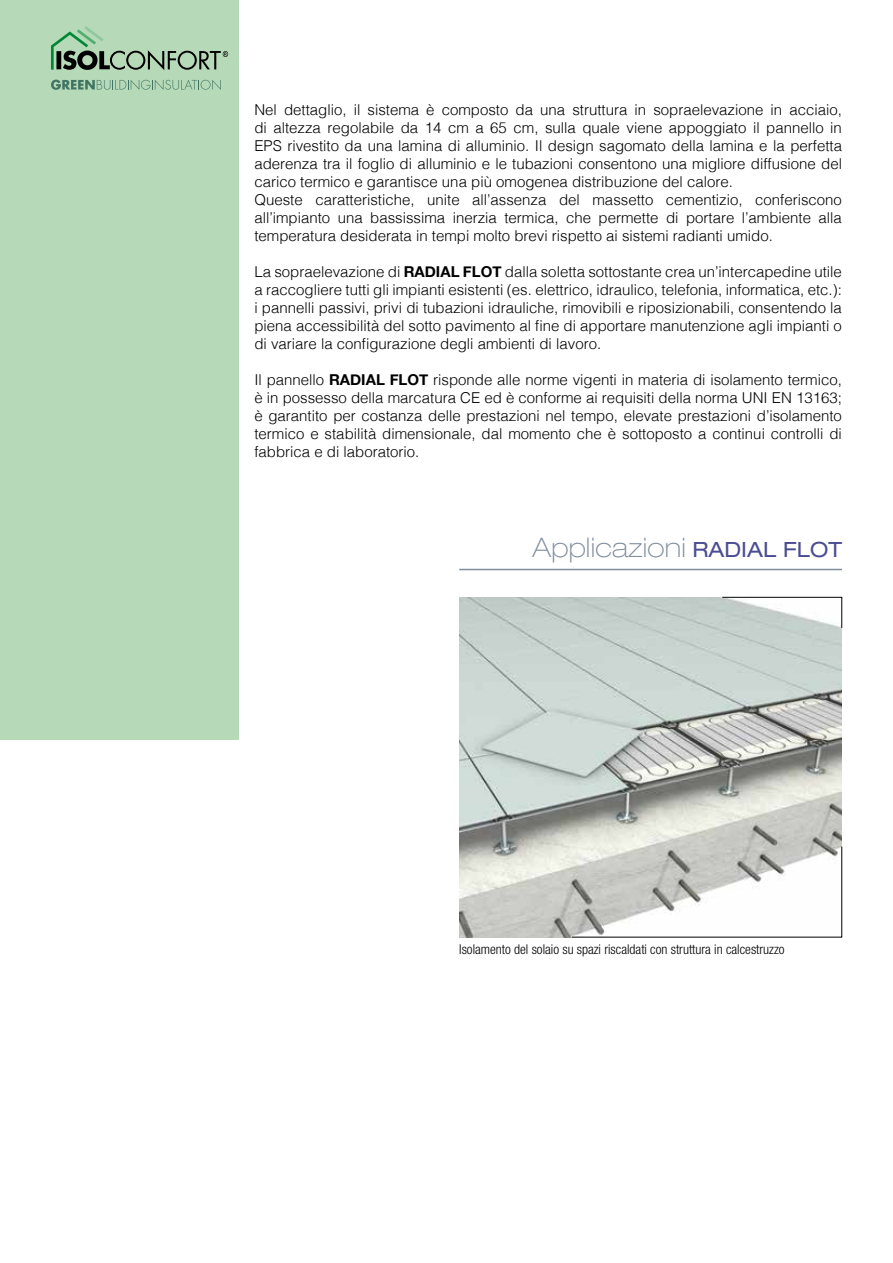
<style>
.page{position:relative;width:893px;height:1263px;background:#fff}
.page>*{position:absolute;margin:0;border:0;box-sizing:border-box;transform-origin:0 0}
.t1{font:100 expanded 27px "Helvetica Neue LT Std";letter-spacing:.01em;color:#808d9d}
.t2{font:300 15px/18px "Helvetica";color:#000;text-align:justify}
.t3{font:300 condensed 13.5px "Helvetica Neue LT Std";color:#000}
.s1{font-family:"Helvetica Neue";font-weight:700}
.s2{font-weight:400;font-size:21px;color:#4b4d91}
</style>
<div class="page">
<div style="left:0;top:0;width:238px;height:739px;background:#b6d9b7"></div>
<img style="left:459px;top:597px;width:383px;height:340px">
<hr style="left:459px;top:569px;width:383px;height:1px;background:#808d9d">
<svg style="left:51px;top:80px;width:170px;height:10px"></svg>
<svg style="left:51px;top:26px;width:177px;height:44px"></svg>
<svg style="left:722px;top:597px;width:120px;height:31px"></svg>
<svg style="left:572px;top:846px;width:270px;height:91px"></svg>
<p class="t2" style="left:254px;top:100px;width:589px;text-align:left">Nel dettaglio, il sistema è composto da una struttura in sopraelevazione in acciaio, di altezza regolabile da 14 cm a 65 cm, sulla quale viene appoggiato il pannello in EPS rivestito da una lamina di alluminio. Il design sagomato della lamina e la perfetta aderenza tra il foglio di alluminio e le tubazioni consentono una migliore diffusione del carico termico e garantisce una più omogenea distribuzione del calore.<br>Queste caratteristiche, unite all’assenza del massetto cementizio, conferiscono all’impianto una bassissima inerzia termica, che permette di portare l’ambiente alla temperatura desiderata in tempi molto brevi rispetto ai sistemi radianti umido.</p>
<p class="t2" style="left:254px;top:262px;width:589px">La sopraelevazione di <span class="s1">RADIAL FLOT</span> dalla soletta sottostante crea un’intercapedine utile a raccogliere tutti gli impianti esistenti (es. elettrico, idraulico, telefonia, informatica, etc.): i pannelli passivi, privi di tubazioni idrauliche, rimovibili e riposizionabili, consentendo la piena accessibilità del sotto pavimento al fine di apportare manutenzione agli impianti o di variare la configurazione degli ambienti di lavoro.</p>
<p class="t2" style="left:254px;top:370px;width:589px">Il pannello <span class="s1">RADIAL FLOT</span> risponde alle norme vigenti in materia di isolamento termico, è in possesso della marcatura CE ed è conforme ai requisiti della norma UNI EN 13163; è garantito per costanza delle prestazioni nel tempo, elevate prestazioni d’isolamento termico e stabilità dimensionale, dal momento che è sottoposto a continui controlli di fabbrica e di laboratorio.</p>
<h1 class="t1" style="left:533px;top:532px;width:311px">Applicazioni <span class="s2">RADIAL FLOT</span></h1>
<p class="t3" style="left:459px;top:941px;width:327px">Isolamento del solaio su spazi riscaldati con struttura in calcestruzzo</p>
</div>
